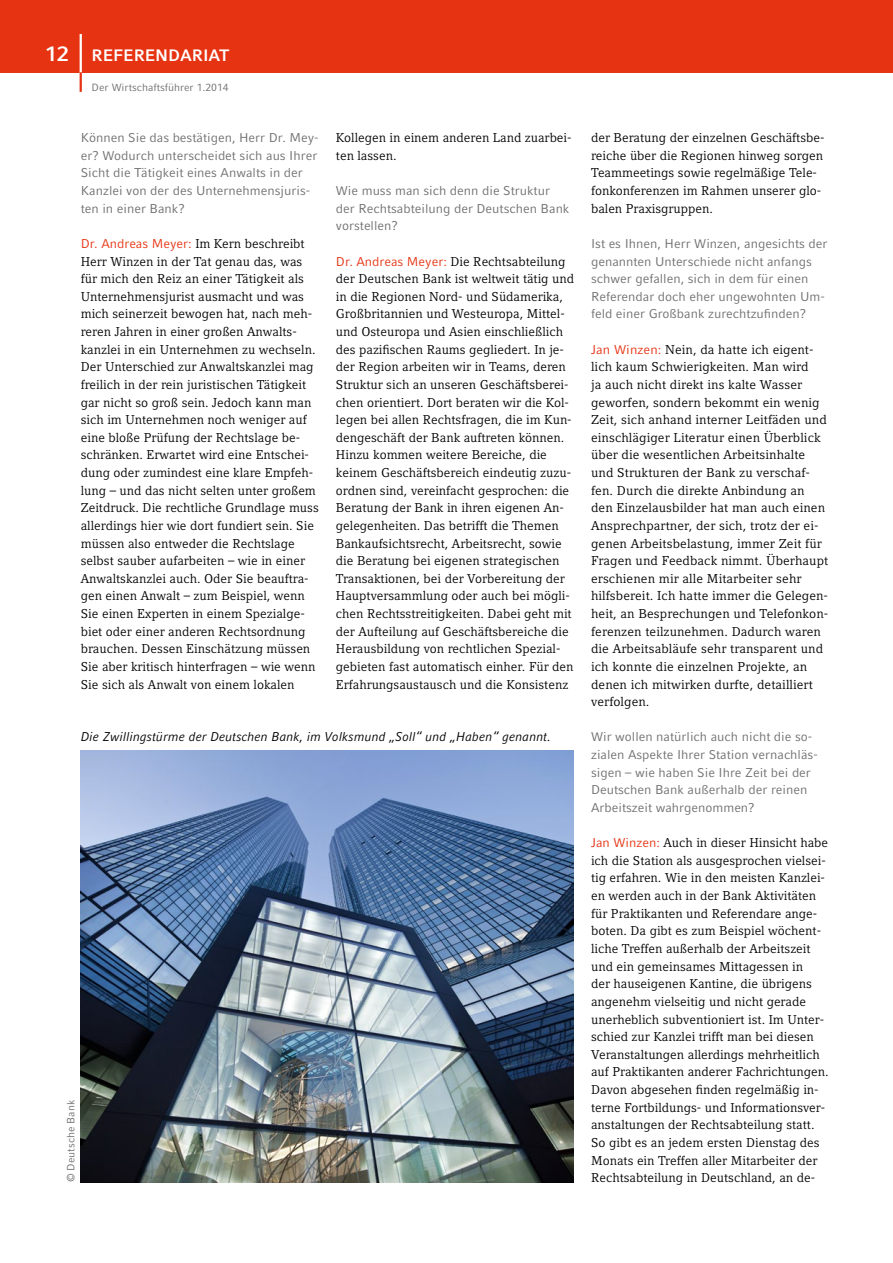
<style>
.page{position:relative;width:893px;height:1263px;background:#fff}
.page>*{position:absolute;margin:0;border:0;box-sizing:border-box;transform-origin:0 0}
.t1{font:700 16.5px "Compatil Fact LT Pro";color:#fff}
.A_Absatz-Interview_A{font:12.75px/17.5px "Compatil Letter LT Pro";color:#000}
.A_Absatz-Interview_F{font:12.75px/17.7px "Compatil Fact LT Pro";color:#706f6f}
.Abb_BU{font:italic 12.75px "Compatil Fact LT Pro";color:#000}
.t2{font:10.5px "Compatil Fact LT Pro";color:#706f6f}
.s1{font-size:21px}
.s2{font-family:"Compatil Fact LT Pro";color:#e63312}
</style>
<div class="page">
<img style="left:81px;top:751px;width:493px;height:431px">
<div style="left:0;top:0;width:893px;height:72px;background:#e63312"></div>
<hr style="left:80px;top:34px;width:2px;height:40px;background:#fff">
<hr style="left:80px;top:72px;width:2px;height:20px;background:#e63312">
<p class="t1" style="left:46px;top:46px;width:69px"><span class="s1">12</span> REFERENDARIAT</p>
<p class="t2" style="left:92px;top:81px;width:139px">Der Wirtschaftsführer 1.2014</p>
<p class="A_Absatz-Interview_F" style="left:81px;top:129px;width:239px">Können Sie das bestätigen, Herr Dr. Mey&shy;er? Wodurch unterscheidet sich aus Ihrer Sicht die Tätigkeit eines Anwalts in der Kanzlei von der des Unternehmensjuris&shy;ten in einer Bank?</p>
<p class="A_Absatz-Interview_A" style="left:81px;top:235px;width:239px"><span class="s2">Dr. Andreas Meyer:</span> Im Kern beschreibt Herr Winzen in der Tat genau das, was für mich den Reiz an einer Tätigkeit als Unternehmensjurist ausmacht und was mich seinerzeit bewogen hat, nach meh&shy;reren Jahren in einer großen Anwalts&shy;kanzlei in ein Unternehmen zu wechseln.<br>Der Unterschied zur Anwaltskanzlei mag freilich in der rein juristischen Tätigkeit gar nicht so groß sein. Jedoch kann man sich im Unternehmen noch weniger auf eine bloße Prüfung der Rechtslage be&shy;schränken. Erwartet wird eine Entschei&shy;dung oder zumindest eine klare Empfeh&shy;lung – und das nicht selten unter großem Zeitdruck. Die rechtliche Grundlage muss allerdings hier wie dort fundiert sein. Sie müssen also entweder die Rechtslage selbst sauber aufarbeiten – wie in einer Anwaltskanzlei auch. Oder Sie beauftra&shy;gen einen Anwalt – zum Beispiel, wenn Sie einen Experten in einem Spezialge&shy;biet oder einer anderen Rechtsordnung brauchen. Dessen Einschätzung müssen Sie aber kritisch hinterfragen – wie wenn Sie sich als Anwalt von einem lokalen</p>
<p class="A_Absatz-Interview_A" style="left:336px;top:129px;width:237px">Kollegen in einem anderen Land zuarbei&shy;ten lassen.</p>
<p class="A_Absatz-Interview_F" style="left:336px;top:182px;width:235px">Wie muss man sich denn die Struktur der Rechtsabteilung der Deutschen Bank vorstellen?</p>
<p class="A_Absatz-Interview_A" style="left:336px;top:252px;width:240px"><span class="s2">Dr. Andreas Meyer:</span> Die Rechtsabteilung der Deutschen Bank ist weltweit tätig und in die Regionen Nord- und Südamerika, Großbritannien und Westeuropa, Mittel&shy;und Osteuropa und Asien einschließlich des pazifischen Raums gegliedert. In je&shy;der Region arbeiten wir in Teams, deren Struktur sich an unseren Geschäftsberei&shy;chen orientiert. Dort beraten wir die Kol&shy;legen bei allen Rechtsfragen, die im Kun&shy;dengeschäft der Bank auftreten können.<br>Hinzu kommen weitere Bereiche, die keinem Geschäftsbereich eindeutig zuzu&shy;ordnen sind, vereinfacht gesprochen: die Beratung der Bank in ihren eigenen An&shy;gelegenheiten. Das betrifft die Themen Bankaufsichtsrecht, Arbeitsrecht, sowie die Beratung bei eigenen strategischen Transaktionen, bei der Vorbereitung der Hauptversammlung oder auch bei mögli&shy;chen Rechtsstreitigkeiten. Dabei geht mit der Aufteilung auf Geschäftsbereiche die Herausbildung von rechtlichen Spezial&shy;gebieten fast automatisch einher. Für den Erfahrungsaustausch und die Konsistenz</p>
<p class="Abb_BU" style="left:81px;top:729px;width:472px">Die Zwillingstürme der Deutschen Bank, im Volksmund „Soll“ und „Haben“ genannt.</p>
<p class="t2" style="left:65px;top:1182px;width:84px;rotate:-90deg">© Deutsche Bank</p>
<p class="A_Absatz-Interview_A" style="left:591px;top:129px;width:235px">der Beratung der einzelnen Geschäftsbe&shy;reiche über die Regionen hinweg sorgen Teammeetings sowie regelmäßige Tele&shy;fonkonferenzen im Rahmen unserer glo&shy;balen Praxisgruppen.</p>
<p class="A_Absatz-Interview_F" style="left:591px;top:235px;width:238px">Ist es Ihnen, Herr Winzen, angesichts der genannten Unterschiede nicht anfangs schwer gefallen, sich in dem für einen Referendar doch eher ungewohnten Um&shy;feld einer Großbank zurechtzufinden?</p>
<p class="A_Absatz-Interview_A" style="left:591px;top:341px;width:239px"><span class="s2">Jan Winzen:</span> Nein, da hatte ich eigent&shy;lich kaum Schwierigkeiten. Man wird<br>ja auch nicht direkt ins kalte Wasser geworfen, sondern bekommt ein wenig Zeit, sich anhand interner Leitfäden und einschlägiger Literatur einen Überblick über die wesentlichen Arbeitsinhalte und Strukturen der Bank zu verschaf&shy;fen. Durch die direkte Anbindung an den Einzelausbilder hat man auch einen Ansprechpartner, der sich, trotz der ei&shy;genen Arbeitsbelastung, immer Zeit für Fragen und Feedback nimmt. Überhaupt erschienen mir alle Mitarbeiter sehr hilfsbereit. Ich hatte immer die Gelegen&shy;heit, an Besprechungen und Telefonkon&shy;ferenzen teilzunehmen. Dadurch waren die Arbeitsabläufe sehr transparent und ich konnte die einzelnen Projekte, an denen ich mitwirken durfte, detailliert verfolgen.</p>
<p class="A_Absatz-Interview_F" style="left:591px;top:728px;width:228px">Wir wollen natürlich auch nicht die so&shy;zialen Aspekte Ihrer Station vernachläs&shy;sigen – wie haben Sie Ihre Zeit bei der Deutschen Bank außerhalb der reinen Arbeitszeit wahrgenommen?</p>
<p class="A_Absatz-Interview_A" style="left:591px;top:834px;width:239px"><span class="s2">Jan Winzen:</span> Auch in dieser Hinsicht habe ich die Station als ausgesprochen vielsei&shy;tig erfahren. Wie in den meisten Kanzlei&shy;en werden auch in der Bank Aktivitäten für Praktikanten und Referendare ange&shy;boten. Da gibt es zum Beispiel wöchent&shy;liche Treffen außerhalb der Arbeitszeit und ein gemeinsames Mittagessen in<br>der hauseigenen Kantine, die übrigens angenehm vielseitig und nicht gerade unerheblich subventioniert ist. Im Unter&shy;schied zur Kanzlei trifft man bei diesen Veranstaltungen allerdings mehrheitlich auf Praktikanten anderer Fachrichtungen.<br>Davon abgesehen finden regelmäßig in&shy;terne Fortbildungs- und Informationsver&shy;anstaltungen der Rechtsabteilung statt.<br>So gibt es an jedem ersten Dienstag des Monats ein Treffen aller Mitarbeiter der Rechtsabteilung in Deutschland, an de-</p>
</div>
